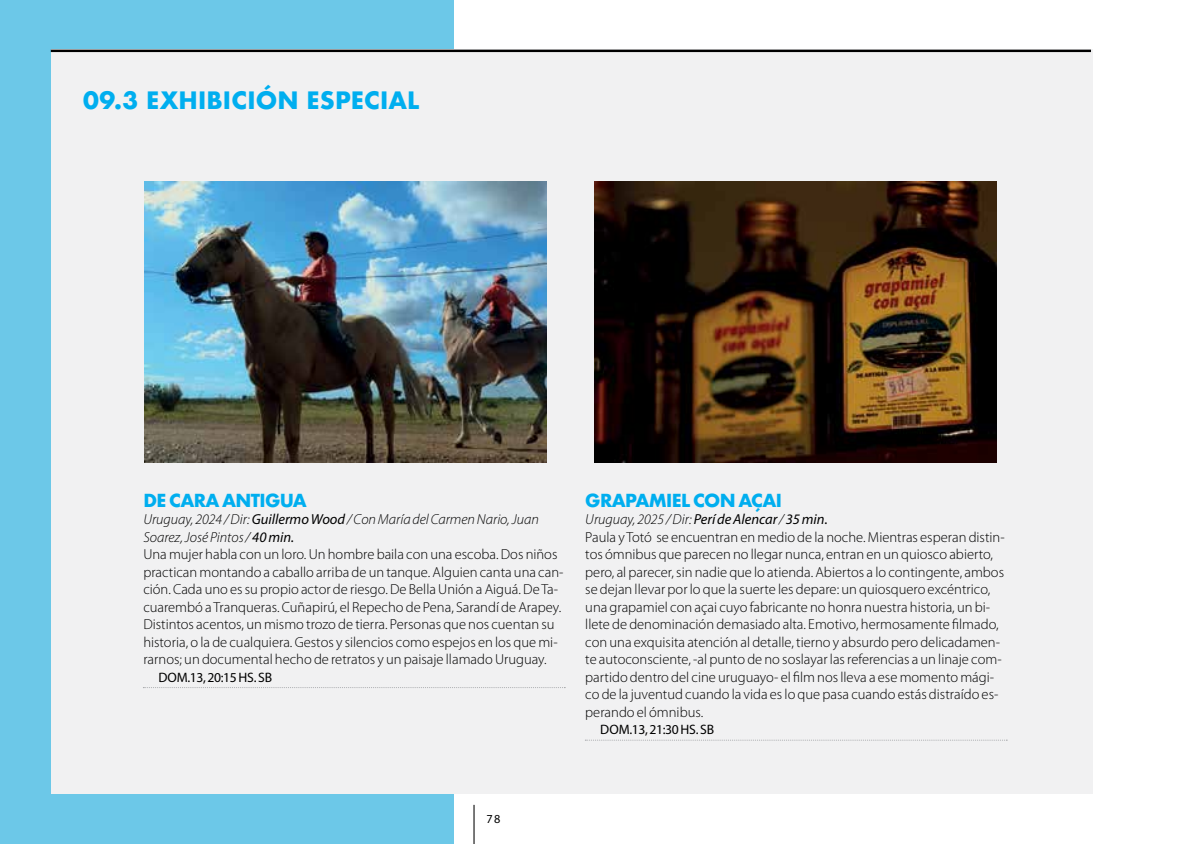
<style>
.page{position:relative;width:1181px;height:844px;background:#fff}
.page>*{position:absolute;margin:0;border:0;box-sizing:border-box;transform-origin:0 0}
.t1{font:700 23.28px "Futura";letter-spacing:.005em;color:#00aeef}
.t2{font:700 17.5px "Futura";letter-spacing:-.04em;color:#00aeef}
.t3{font:300 14.53px/17.5px "Myriad Pro";color:#000}
.t4{font:13.65px "Myriad Pro";letter-spacing:-.005em;color:#000}
.t5{font:12.25px "Myriad Pro";color:#000}
.s1{font-style:italic}
.s2{font-weight:400;font-style:italic}
</style>
<div class="page">
<hr style="left:473px;top:804px;width:1px;height:39px;background:#000">
<div style="left:0;top:0;width:454px;height:843px;background:#6cc8e8"></div>
<div style="left:51px;top:50px;width:1041px;height:744px;background:#f1f1f2"></div>
<hr style="left:51px;top:50px;width:1040px;height:2px;background:#000">
<svg style="left:143px;top:687px;width:422px;height:1px"></svg>
<svg style="left:585px;top:739px;width:422px;height:1px"></svg>
<img style="left:145px;top:182px;width:401px;height:280px">
<img style="left:594px;top:182px;width:402px;height:280px">
<h1 class="t1" style="left:83px;top:83px;width:338px">09.3 EXHIBICIÓN ESPECIAL</h1>
<p class="t2" style="left:143px;top:487px;width:165px">DE CARA ANTIGUA</p>
<p class="t3" style="left:143px;top:510px;width:422px"><span class="s1">Uruguay, 2024 / Dir:</span> <span class="s2">Guillermo Wood</span> <span class="s1">/ Con María del Carmen Nario, Juan Soarez, José Pintos /</span> <span class="s2">40 min.<br></span>Una mujer habla con un loro. Un hombre baila con una escoba. Dos niños practican montando a caballo arriba de un tanque. Alguien canta una can&shy;ción. Cada uno es su propio actor de riesgo. De Bella Unión a Aiguá. De Ta&shy;cuarembó a Tranqueras. Cuñapirú, el Repecho de Pena, Sarandí de Arapey.<br>Distintos acentos, un mismo trozo de tierra. Personas que nos cuentan su historia, o la de cualquiera. Gestos y silencios como espejos en los que mi&shy;rarnos; un documental hecho de retratos y un paisaje llamado Uruguay.</p>
<p class="t4" style="left:158px;top:668px;width:115px">DOM.13, 20:15 HS. SB</p>
<p class="t2" style="left:585px;top:487px;width:198px">GRAPAMIEL CON AÇAI</p>
<p class="t3" style="left:585px;top:510px;width:421px"><span class="s1">Uruguay, 2025 / Dir:</span> <span class="s2">Perí de Alencar</span> <span class="s1">/</span> <span class="s2">35 min.<br></span>Paula y Totó se encuentran en medio de la noche. Mientras esperan distin&shy;tos ómnibus que parecen no llegar nunca, entran en un quiosco abierto, pero, al parecer, sin nadie que lo atienda. Abiertos a lo contingente, ambos se dejan llevar por lo que la suerte les depare: un quiosquero excéntrico, una grapamiel con açai cuyo fabricante no honra nuestra historia, un bi&shy;llete de denominación demasiado alta. Emotivo, hermosamente filmado, con una exquisita atención al detalle, tierno y absurdo pero delicadamen&shy;te autoconsciente, -al punto de no soslayar las referencias a un linaje com&shy;partido dentro del cine uruguayo- el film nos lleva a ese momento mági&shy;co de la juventud cuando la vida es lo que pasa cuando estás distraído es&shy;perando el ómnibus.</p>
<p class="t4" style="left:600px;top:721px;width:115px">DOM.13, 21:30 HS. SB</p>
<p class="t5" style="left:486px;top:811px;width:15px">78</p>
</div>
